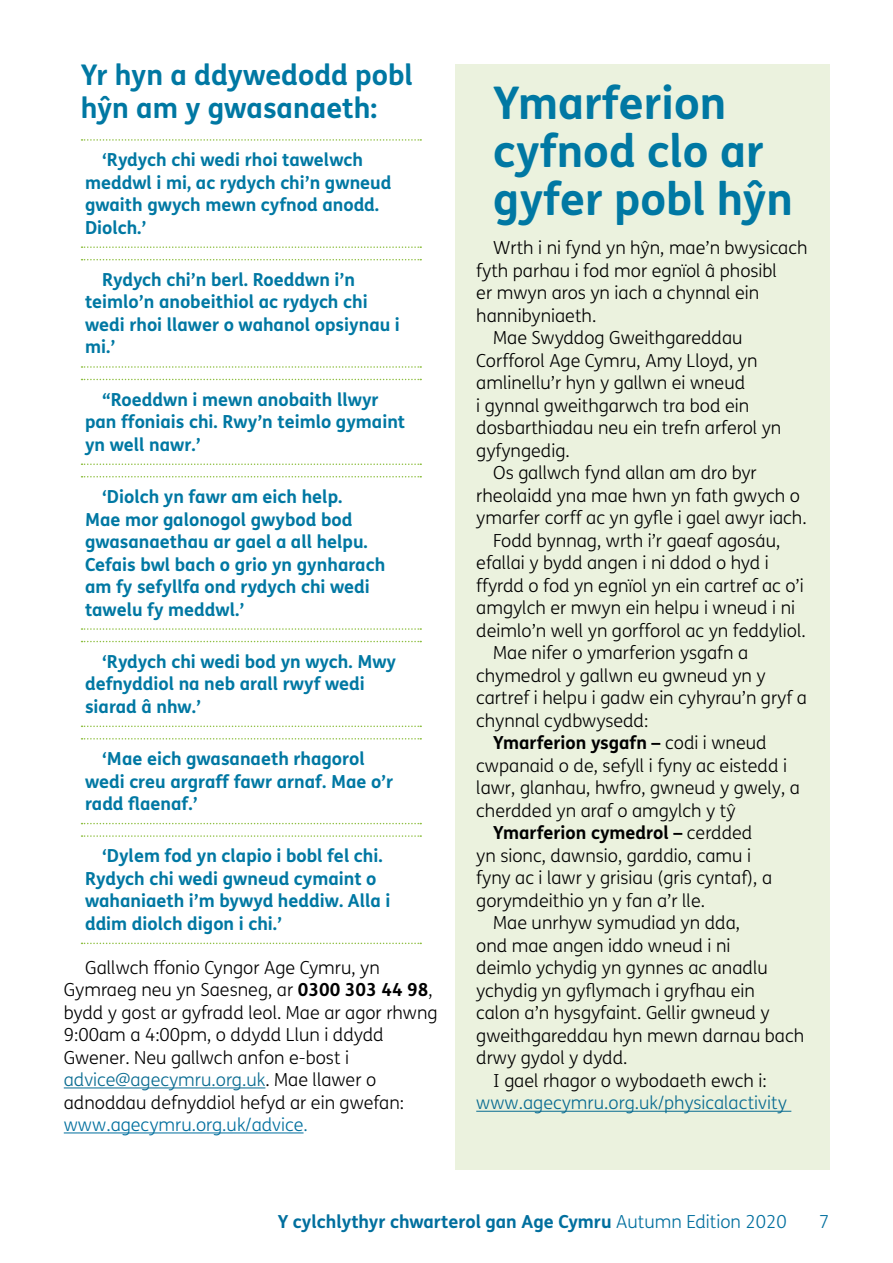
<style>
.page{position:relative;width:893px;height:1263px;background:#fff}
.page>*{position:absolute;margin:0;border:0;box-sizing:border-box;transform-origin:0 0}
.t1{font:700 45px/48px "FS Me";color:#0078a3}
.t2{font:700 28.5px/33px "FS Me";color:#0078a3}
.t3{font:300 18px/22.5px "FS Me";color:#000}
.t4{font:700 18px/22.5px "FS Me";color:#0078a3}
.t5{font:700 18px "FS Me";color:#000}
.t6{font:700 18px "FS Me";color:#006f9e}
.t7{font:300 18px "FS Me";color:#086b91}
.t8{font:300 18px "FS Me";color:#006f9e}
.s1{font-weight:700}
.s2{color:#086b91}
.s3{font-weight:300}
</style>
<div class="page">
<div style="left:455px;top:64px;width:374px;height:1105px;background:#ebf2de"></div>
<hr style="left:476px;top:1111px;width:315px;height:1px;background:#086b91">
<svg style="left:82px;top:139px;width:339px;height:2px"></svg>
<svg style="left:82px;top:246px;width:339px;height:2px"></svg>
<svg style="left:82px;top:259px;width:339px;height:1px"></svg>
<svg style="left:82px;top:366px;width:339px;height:2px"></svg>
<svg style="left:82px;top:379px;width:339px;height:1px"></svg>
<svg style="left:82px;top:463px;width:339px;height:2px"></svg>
<svg style="left:82px;top:476px;width:339px;height:1px"></svg>
<svg style="left:82px;top:628px;width:339px;height:2px"></svg>
<svg style="left:82px;top:641px;width:339px;height:1px"></svg>
<svg style="left:82px;top:725px;width:339px;height:2px"></svg>
<svg style="left:82px;top:738px;width:339px;height:1px"></svg>
<svg style="left:82px;top:823px;width:339px;height:1px"></svg>
<svg style="left:82px;top:835px;width:339px;height:2px"></svg>
<svg style="left:82px;top:943px;width:339px;height:1px"></svg>
<hr style="left:64px;top:1087px;width:201px;height:1px;background:#086b91">
<hr style="left:64px;top:1132px;width:240px;height:1px;background:#006f9e">
<h2 class="t2" style="left:81px;top:57px;width:334px">Yr hyn a ddywedodd pobl hŷn am y gwasanaeth:</h2>
<p class="t4" style="left:85px;top:148px;width:308px;text-indent:17px">‘Rydych chi wedi rhoi tawelwch meddwl i mi, ac rydych chi’n gwneud gwaith gwych mewn cyfnod anodd.<br>Diolch.’</p>
<p class="t4" style="left:85px;top:267px;width:316px;text-indent:17px">Rydych chi’n berl. Roeddwn i’n teimlo’n anobeithiol ac rydych chi wedi rhoi llawer o wahanol opsiynau i mi.’</p>
<p class="t4" style="left:85px;top:387px;width:322px;text-indent:17px">“Roeddwn i mewn anobaith llwyr pan ffoniais chi. Rwy’n teimlo gymaint yn well nawr.’</p>
<p class="t4" style="left:85px;top:484px;width:302px;text-indent:17px">‘Diolch yn fawr am eich help.<br>Mae mor galonogol gwybod bod gwasanaethau ar gael a all helpu.<br>Cefais bwl bach o grio yn gynharach am fy sefyllfa ond rydych chi wedi tawelu fy meddwl.’</p>
<p class="t4" style="left:85px;top:649px;width:313px;text-indent:17px">‘Rydych chi wedi bod yn wych. Mwy defnyddiol na neb arall rwyf wedi siarad â nhw.’</p>
<p class="t4" style="left:85px;top:746px;width:310px;text-indent:17px">‘Mae eich gwasanaeth rhagorol wedi creu argraff fawr arnaf. Mae o’r radd flaenaf.’</p>
<p class="t4" style="left:85px;top:844px;width:307px;text-indent:17px">‘Dylem fod yn clapio i bobl fel chi.<br>Rydych chi wedi gwneud cymaint o wahaniaeth i’m bywyd heddiw. Alla i ddim diolch digon i chi.’</p>
<p class="t3" style="left:64px;top:956px;width:375px;text-indent:22px">Gallwch ffonio Cyngor Age Cymru, yn Gymraeg neu yn Saesneg, ar <span class="s1">0300 303 44 98</span>, bydd y gost ar gyfradd leol. Mae ar agor rhwng 9:00am a 4:00pm, o ddydd Llun i ddydd Gwener. Neu gallwch anfon e-bost i <span class="s2">advice@agecymru.org.uk</span>. Mae llawer o adnoddau defnyddiol hefyd ar ein gwefan:</p>
<p class="t8" style="left:64px;top:1112px;width:246px">www.agecymru.org.uk/advice.</p>
<h1 class="t1" style="left:493px;top:77px;width:301px">Ymarferion cyfnod clo ar gyfer pobl hŷn</h1>
<p class="t3" style="left:493px;top:236px;width:316px">Wrth i ni fynd yn hŷn, mae’n bwysicach</p>
<p class="t3" style="left:476px;top:259px;width:302px">fyth parhau i fod mor egnïol â phosibl</p>
<p class="t3" style="left:476px;top:281px;width:284px">er mwyn aros yn iach a chynnal ein</p>
<p class="t3" style="left:476px;top:304px;width:122px">hannibyniaeth.</p>
<p class="t3" style="left:493px;top:326px;width:251px">Mae Swyddog Gweithgareddau</p>
<p class="t3" style="left:476px;top:349px;width:283px">Corfforol Age Cymru, Amy Lloyd, yn</p>
<p class="t3" style="left:476px;top:371px;width:270px">amlinellu’r hyn y gallwn ei wneud</p>
<p class="t3" style="left:476px;top:394px;width:274px">i gynnal gweithgarwch tra bod ein</p>
<p class="t3" style="left:476px;top:416px;width:307px">dosbarthiadau neu ein trefn arferol yn</p>
<p class="t3" style="left:476px;top:439px;width:95px">gyfyngedig.</p>
<p class="t3" style="left:493px;top:461px;width:265px">Os gallwch fynd allan am dro byr</p>
<p class="t3" style="left:476px;top:484px;width:325px">rheolaidd yna mae hwn yn fath gwych o</p>
<p class="t3" style="left:476px;top:506px;width:332px">ymarfer corff ac yn gyfle i gael awyr iach.</p>
<p class="t3" style="left:493px;top:529px;width:289px">Fodd bynnag, wrth i’r gaeaf agosáu,</p>
<p class="t3" style="left:476px;top:551px;width:294px">efallai y bydd angen i ni ddod o hyd i</p>
<p class="t3" style="left:476px;top:574px;width:329px">ffyrdd o fod yn egnïol yn ein cartref ac o’i</p>
<p class="t3" style="left:476px;top:596px;width:320px">amgylch er mwyn ein helpu i wneud i ni</p>
<p class="t3" style="left:476px;top:619px;width:331px">deimlo’n well yn gorfforol ac yn feddyliol.</p>
<p class="t3" style="left:493px;top:641px;width:256px">Mae nifer o ymarferion ysgafn a</p>
<p class="t3" style="left:476px;top:664px;width:291px">chymedrol y gallwn eu gwneud yn y</p>
<p class="t3" style="left:476px;top:686px;width:332px">cartref i helpu i gadw ein cyhyrau’n gryf a</p>
<p class="t3" style="left:476px;top:709px;width:174px">chynnal cydbwysedd:</p>
<p class="t5" style="left:493px;top:729px;width:275px">Ymarferion ysgafn – <span class="s3">codi i wneud</span></p>
<p class="t3" style="left:476px;top:754px;width:312px">cwpanaid o de, sefyll i fyny ac eistedd i</p>
<p class="t3" style="left:476px;top:776px;width:325px">lawr, glanhau, hwfro, gwneud y gwely, a</p>
<p class="t3" style="left:476px;top:799px;width:261px">cherdded yn araf o amgylch y tŷ</p>
<p class="t5" style="left:493px;top:819px;width:261px">Ymarferion cymedrol – <span class="s3">cerdded</span></p>
<p class="t3" style="left:476px;top:844px;width:276px">yn sionc, dawnsio, garddio, camu i</p>
<p class="t3" style="left:476px;top:866px;width:297px">fyny ac i lawr y grisiau (gris cyntaf), a</p>
<p class="t3" style="left:476px;top:889px;width:230px">gorymdeithio yn y fan a’r lle.</p>
<p class="t3" style="left:493px;top:911px;width:248px">Mae unrhyw symudiad yn dda,</p>
<p class="t3" style="left:476px;top:934px;width:256px">ond mae angen iddo wneud i ni</p>
<p class="t3" style="left:476px;top:956px;width:293px">deimlo ychydig yn gynnes ac anadlu</p>
<p class="t3" style="left:476px;top:979px;width:280px">ychydig yn gyflymach i gryfhau ein</p>
<p class="t3" style="left:476px;top:1001px;width:295px">calon a’n hysgyfaint. Gellir gwneud y</p>
<p class="t3" style="left:476px;top:1024px;width:329px">gweithgareddau hyn mewn darnau bach</p>
<p class="t3" style="left:476px;top:1046px;width:153px">drwy gydol y dydd.</p>
<p class="t3" style="left:493px;top:1069px;width:275px">I gael rhagor o wybodaeth ewch i:</p>
<p class="t7" style="left:476px;top:1091px;width:312px">www.agecymru.org.uk/physicalactivity</p>
<p class="t6" style="left:278px;top:1208px;width:511px">Y cylchlythyr chwarterol gan Age Cymru <span class="s3">Autumn Edition 2020</span></p>
<p class="t8" style="left:819px;top:1209px;width:12px">7</p>
</div>
